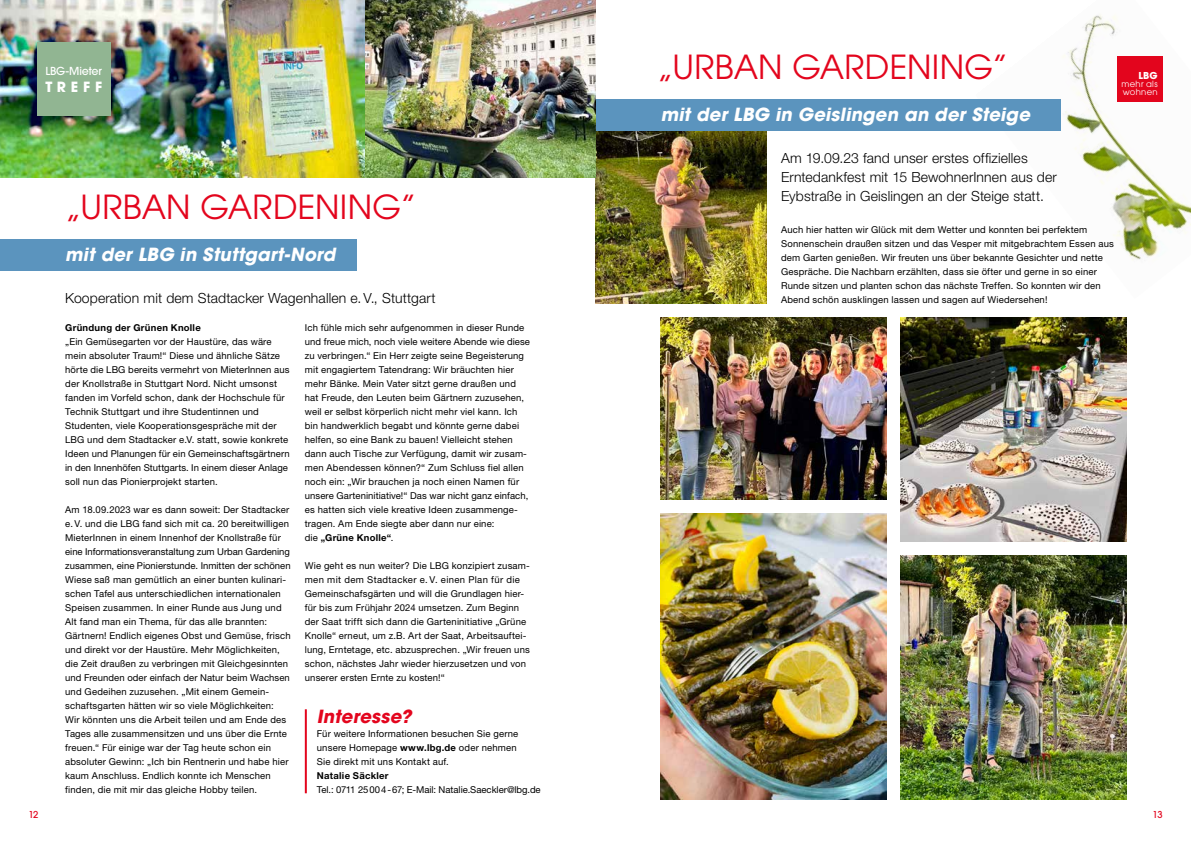
<style>
.page{position:relative;width:1191px;height:842px;background:#fff}
.page>*{position:absolute;margin:0;border:0;box-sizing:border-box;transform-origin:0 0}
.t1{font:33px "ITC Avant Garde Pro";letter-spacing:.01em;color:#e3051d}
.t2{font:italic 700 18px "ITC Avant Garde Pro";color:#fff}
.t3{font:italic 700 18px "ITC Avant Garde Pro";color:#e3051d}
.t4{font:300 14px/19px "Helvetica Neue LT Std";letter-spacing:.01em;color:#000}
.t5{font:700 14px "ITC Avant Garde Pro";letter-spacing:.34em;color:#fff}
.t6{font:500 11px "ITC Avant Garde Pro";letter-spacing:-.015em;color:#fff}
.t7{font:9.5px/14px "Helvetica Neue LT Std";letter-spacing:.015em;color:#000}
.t8{font:9.5px "Helvetica Neue LT Std";letter-spacing:-.005em;color:#000}
.t9{font:700 9.5px "Helvetica Neue LT Std";letter-spacing:.03em;color:#000}
.t10{font:500 9.5px "ITC Avant Garde Pro";color:#e3051d}
.t11{font:700 9.5px "ITC Avant Garde Pro";color:#fff}
.t12{font:8.5px/8px "ITC Avant Garde Pro";letter-spacing:.03em;color:#fff}
.s1{font-weight:700}
</style>
<div class="page">
<img style="left:975px;top:15px;width:216px;height:245px">
<img style="left:595px;top:130px;width:171px;height:173px">
<img style="left:900px;top:555px;width:226px;height:244px">
<img style="left:900px;top:317px;width:226px;height:224px">
<div style="left:595px;top:99px;width:465px;height:31px;background:#5b94be"></div>
<div style="left:0;top:240px;width:356px;height:31px;background:#5b94be"></div>
<img style="left:660px;top:513px;width:226px;height:286px">
<img style="left:660px;top:317px;width:226px;height:182px">
<hr style="left:305px;top:709px;width:2px;height:84px;background:#e3051d">
<img style="left:0;top:0;width:595px;height:177px">
<div style="left:1117px;top:57px;width:45px;height:45px;background:#e3051d"></div>
<div style="left:37px;top:43px;width:74px;height:73px;background:#91b592"></div>
<p class="t6" style="left:45px;top:64px;width:58px">LBG-Mieter</p>
<h3 class="t5" style="left:45px;top:77px;width:58px">TREFF</h3>
<h1 class="t1" style="left:65px;top:187px;width:352px">„URBAN GARDENING”</h1>
<h2 class="t2" style="left:65px;top:243px;width:276px">mit der LBG in Stuttgart-Nord</h2>
<h3 class="t4" style="left:65px;top:288px;width:372px">Kooperation mit dem Stadtacker Wagenhallen e.V., Stuttgart</h3>
<p class="t9" style="left:65px;top:322px;width:137px">Gründung der Grünen Knolle</p>
<p class="t7" style="left:65px;top:335px;width:226px">„Ein Gemüsegarten vor der Haustüre, das wäre mein absoluter Traum!“ Diese und ähnliche Sätze hörte die LBG bereits vermehrt von MieterInnen aus der Knollstraße in Stuttgart Nord. Nicht umsonst fanden im Vorfeld schon, dank der Hochschule für Technik Stuttgart und ihre Studentinnen und Studenten, viele Kooperationsgespräche mit der LBG und dem Stadtacker e.V. statt, sowie konkrete Ideen und Planungen für ein Gemeinschaftsgärtnern in den Innenhöfen Stuttgarts. In einem dieser Anlage soll nun das Pionierprojekt starten.</p>
<p class="t7" style="left:65px;top:503px;width:227px">Am 18.09.2023 war es dann soweit: Der Stadtacker e.V. und die LBG fand sich mit ca. 20 bereitwilligen MieterInnen in einem Innenhof der Knollstraße für eine Informationsveranstaltung zum Urban Gardening zusammen, eine Pionierstunde. Inmitten der schönen Wiese saß man gemütlich an einer bunten kulinari&shy;schen Tafel aus unterschiedlichen internationalen Speisen zusammen. In einer Runde aus Jung und Alt fand man ein Thema, für das alle brannten:<br>Gärtnern! Endlich eigenes Obst und Gemüse, frisch und direkt vor der Haustüre. Mehr Möglichkeiten, die Zeit draußen zu verbringen mit Gleichgesinnten und Freunden oder einfach der Natur beim Wachsen und Gedeihen zuzusehen. „Mit einem Gemein&shy;schaftsgarten hätten wir so viele Möglichkeiten:<br>Wir könnten uns die Arbeit teilen und am Ende des Tages alle zusammensitzen und uns über die Ernte freuen.“ Für einige war der Tag heute schon ein absoluter Gewinn: „Ich bin Rentnerin und habe hier kaum Anschluss. Endlich konnte ich Menschen finden, die mit mir das gleiche Hobby teilen.</p>
<p class="t7" style="left:305px;top:321px;width:227px">Ich fühle mich sehr aufgenommen in dieser Runde und freue mich, noch viele weitere Abende wie diese zu verbringen.“ Ein Herr zeigte seine Begeisterung mit engagiertem Tatendrang: Wir bräuchten hier mehr Bänke. Mein Vater sitzt gerne draußen und hat Freude, den Leuten beim Gärtnern zuzusehen, weil er selbst körperlich nicht mehr viel kann. Ich bin handwerklich begabt und könnte gerne dabei helfen, so eine Bank zu bauen! Vielleicht stehen dann auch Tische zur Verfügung, damit wir zusam&shy;men Abendessen können?“ Zum Schluss fiel allen noch ein: „Wir brauchen ja noch einen Namen für unsere Garteninitiative!“ Das war nicht ganz einfach, es hatten sich viele kreative Ideen zusammenge&shy;tragen. Am Ende siegte aber dann nur eine:<br>die <span class="s1">„Grüne Knolle“</span>.</p>
<p class="t7" style="left:305px;top:559px;width:227px">Wie geht es nun weiter? Die LBG konzipiert zusam&shy;men mit dem Stadtacker e. V. einen Plan für die Gemeinschafsgärten und will die Grundlagen hier&shy;für bis zum Frühjahr 2024 umsetzen. Zum Beginn der Saat trifft sich dann die Garteninitiative „Grüne Knolle“ erneut, um z.B. Art der Saat, Arbeitsauftei&shy;lung, Erntetage, etc. abzusprechen. „Wir freuen uns schon, nächstes Jahr wieder hierzusetzen und von unserer ersten Ernte zu kosten!“</p>
<h2 class="t3" style="left:317px;top:705px;width:100px">Interesse?</h2>
<p class="t7" style="left:317px;top:727px;width:203px">Für weitere Informationen besuchen Sie gerne unsere Homepage <span class="s1">www.lbg.de</span> oder nehmen<br>Sie direkt mit uns Kontakt auf.</p>
<p class="t9" style="left:317px;top:770px;width:73px">Natalie Säckler</p>
<p class="t8" style="left:317px;top:784px;width:225px">Tel.: 0711 25004-67; E-Mail: Natalie.Saeckler@lbg.de</p>
<h1 class="t1" style="left:657px;top:47px;width:352px">„URBAN GARDENING”</h1>
<h2 class="t2" style="left:660px;top:103px;width:375px">mit der LBG in Geislingen an der Steige</h2>
<p class="t11" style="left:1138px;top:69px;width:21px">LBG</p>
<p class="t12" style="left:1121px;top:80px;width:37px">mehr als wohnen</p>
<h3 class="t4" style="left:781px;top:148px;width:277px">Am 19.09.23 fand unser erstes offizielles<br>Erntedankfest mit 15 BewohnerInnen aus der<br>Eybstraße in Geislingen an der Steige statt.</h3>
<p class="t7" style="left:781px;top:223px;width:334px">Auch hier hatten wir Glück mit dem Wetter und konnten bei perfektem Sonnenschein draußen sitzen und das Vesper mit mitgebrachtem Essen aus dem Garten genießen. Wir freuten uns über bekannte Gesichter und nette Gespräche. Die Nachbarn erzählten, dass sie öfter und gerne in so einer Runde sitzen und planten schon das nächste Treffen. So konnten wir den Abend schön ausklingen lassen und sagen auf Wiedersehen!</p>
<p class="t10" style="left:28px;top:809px;width:12px">12</p>
<p class="t10" style="left:1152px;top:809px;width:12px">13</p>
</div>
